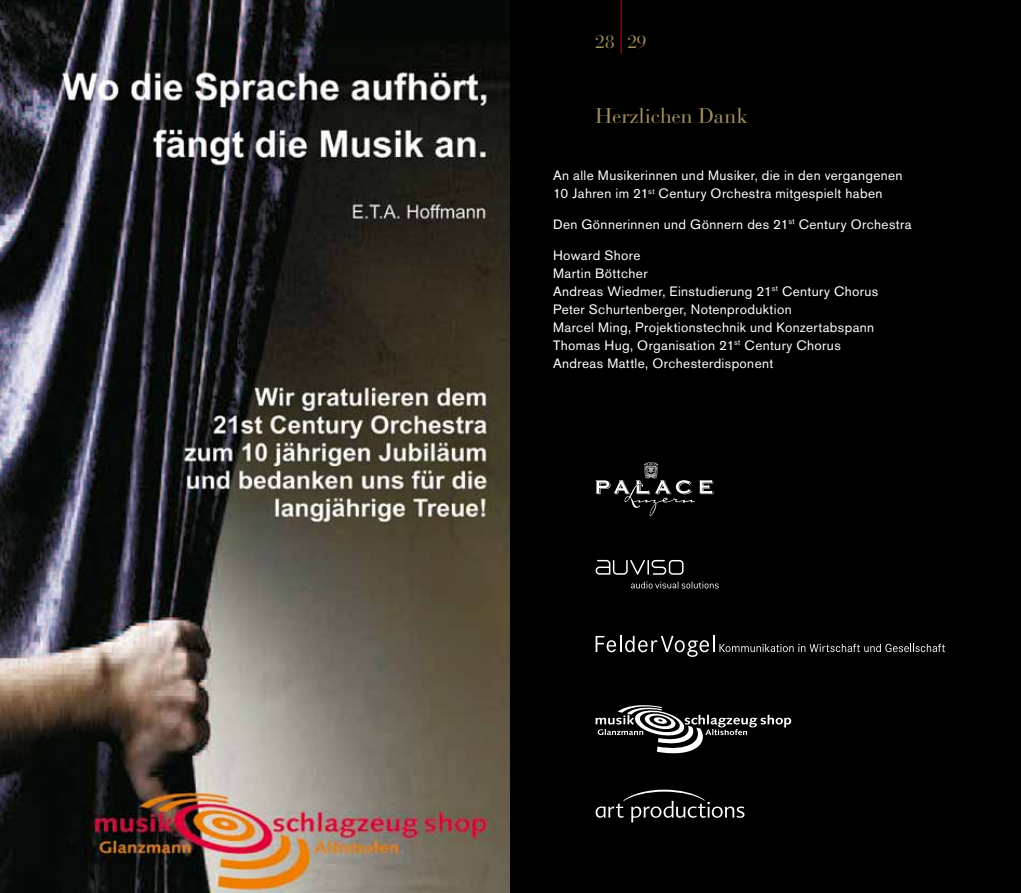
<style>
.page{position:relative;width:1021px;height:893px;background:#fff}
.page>*{position:absolute;margin:0;border:0;box-sizing:border-box;transform-origin:0 0}
.t1{font:21px "BA39";letter-spacing:.015em;color:#a18f5e}
.t2{font:18px "BA39";color:#a18f5e}
.t3{font:13.5px/18px "Akzidenz Grotesk BE";letter-spacing:.025em;color:#fff}
</style>
<div class="page">
<img style="left:0;top:0;width:510px;height:893px">
<div style="left:510px;top:0;width:510px;height:893px;background:#000"></div>
<svg style="left:595px;top:560px;width:88px;height:15px"></svg>
<svg style="left:631px;top:581px;width:87px;height:8px"></svg>
<svg style="left:595px;top:790px;width:149px;height:32px"></svg>
<svg style="left:595px;top:636px;width:350px;height:21px"></svg>
<svg style="left:595px;top:705px;width:196px;height:48px"></svg>
<svg style="left:595px;top:462px;width:118px;height:54px"></svg>
<hr style="left:620px;top:0;width:1px;height:54px;background:#e3000b">
<h2 class="t2" style="left:595px;top:31px;width:52px">28 29</h2>
<h1 class="t1" style="left:595px;top:103px;width:153px">Herzlichen Dank</h1>
<p class="t3" style="left:553px;top:167px;width:351px">An alle Musikerinnen und Musiker, die in den vergangenen<br>10 Jahren im 21<sup>st</sup> Century Orchestra mitgespielt haben</p>
<p class="t3" style="left:553px;top:215px;width:360px">Den Gönnerinnen und Gönnern des 21<sup>st</sup> Century Orchestra</p>
<p class="t3" style="left:553px;top:246px;width:327px">Howard Shore<br>Martin Böttcher<br>Andreas Wiedmer, Einstudierung 21<sup>st</sup> Century Chorus Peter Schurtenberger, Notenproduktion<br>Marcel Ming, Projektionstechnik und Konzertabspann Thomas Hug, Organisation 21<sup>st</sup> Century Chorus Andreas Mattle, Orchesterdisponent</p>
</div>
